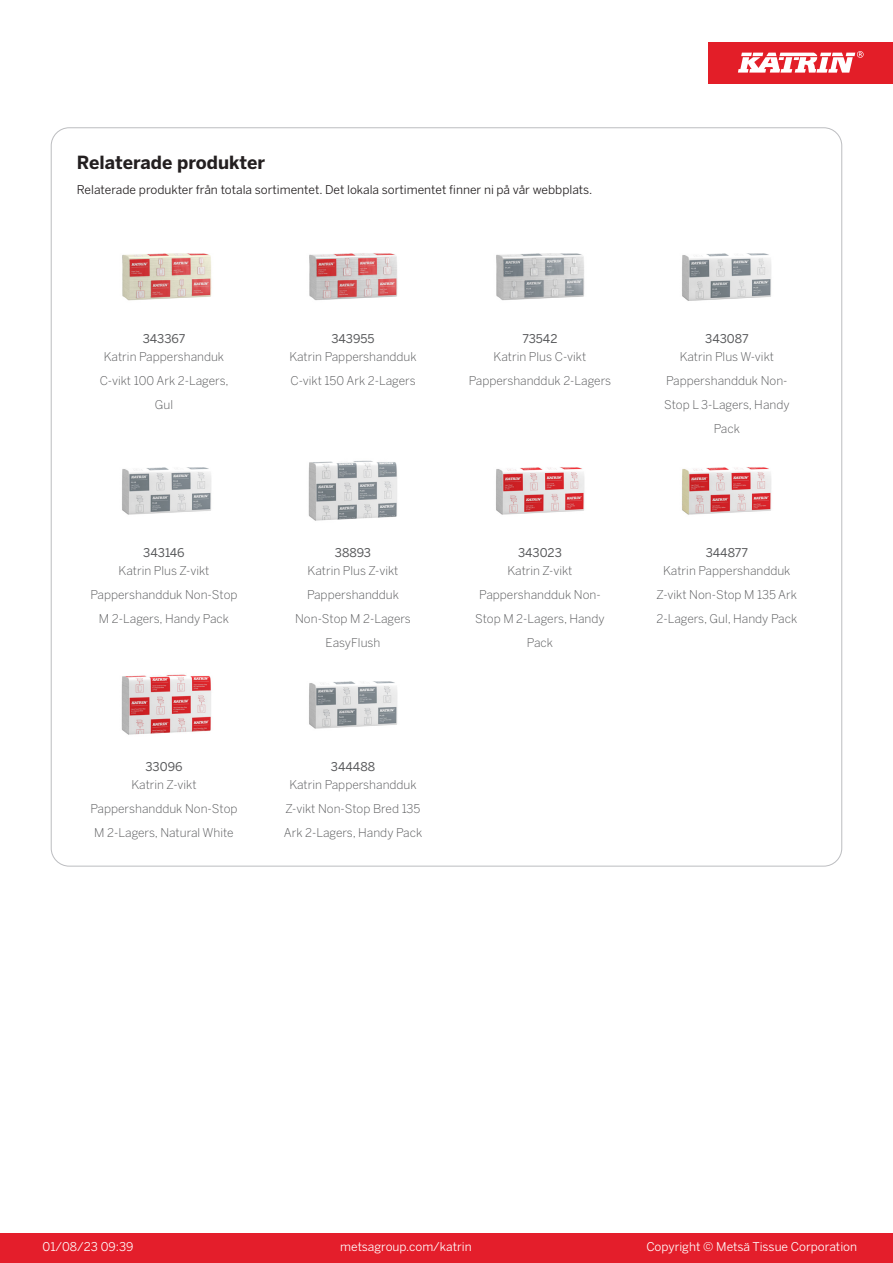
<style>
.page{position:relative;width:893px;height:1263px;background:#fff}
.page>*{position:absolute;margin:0;border:0;box-sizing:border-box;transform-origin:0 0}
.T_TableHeader{font:700 18px "Benton Sans";color:#231f20}
.T_RelatedName{font:300 12px/24px "Benton Sans";color:#57585a;text-align:center}
.T_TableBody{font:12px "Benton Sans";color:#231f20}
.t1{font:12px "Benton Sans";color:#fff}
.T_RelatedCode{font:12px "Benton Sans";color:#57585a}
</style>
<div class="page">
<div style="left:0;top:1233px;width:893px;height:30px;background:#e41e2b"></div>
<div style="left:708px;top:43px;width:185px;height:41px;background:#e31e28"></div>
<svg style="left:738px;top:51px;width:126px;height:22px"></svg>
<img style="left:122px;top:253px;width:90px;height:48px">
<img style="left:309px;top:253px;width:89px;height:48px">
<img style="left:496px;top:253px;width:89px;height:48px">
<img style="left:682px;top:253px;width:89px;height:48px">
<img style="left:122px;top:467px;width:89px;height:48px">
<img style="left:308px;top:460px;width:89px;height:61px">
<img style="left:496px;top:467px;width:89px;height:48px">
<img style="left:682px;top:467px;width:89px;height:48px">
<img style="left:121px;top:674px;width:90px;height:61px">
<img style="left:309px;top:681px;width:88px;height:48px">
<p class="T_TableHeader" style="left:77px;top:151px;width:190px">Relaterade produkter</p>
<p class="T_TableBody" style="left:77px;top:183px;width:517px">Relaterade produkter från totala sortimentet. Det lokala sortimentet finner ni på vår webbplats.</p>
<p class="T_RelatedCode" style="left:143px;top:331px;width:44px">343367</p>
<p class="T_RelatedCode" style="left:331px;top:331px;width:45px">343955</p>
<p class="T_RelatedCode" style="left:522px;top:331px;width:37px">73542</p>
<p class="T_RelatedCode" style="left:705px;top:331px;width:45px">343087</p>
<p class="T_RelatedName" style="left:100px;top:345px;width:131px">Katrin Pappershanduk<br>C-vikt 100 Ark 2-Lagers,<br>Gul</p>
<p class="T_RelatedName" style="left:289px;top:345px;width:129px;text-align:left">Katrin Pappershandduk<br>C-vikt 150 Ark 2-Lagers</p>
<p class="T_RelatedName" style="left:469px;top:345px;width:144px">Katrin Plus C-vikt<br>Pappershandduk 2-Lagers</p>
<p class="T_RelatedName" style="left:664px;top:345px;width:127px">Katrin Plus W-vikt<br>Pappershandduk Non-<br>Stop L 3-Lagers, Handy<br>Pack</p>
<p class="T_RelatedCode" style="left:143px;top:546px;width:43px">343146</p>
<p class="T_RelatedCode" style="left:335px;top:546px;width:38px">38893</p>
<p class="T_RelatedCode" style="left:518px;top:546px;width:45px">343023</p>
<p class="T_RelatedCode" style="left:706px;top:546px;width:44px">344877</p>
<p class="T_RelatedName" style="left:90px;top:559px;width:149px">Katrin Plus Z-vikt<br>Pappershandduk Non-Stop<br>M 2-Lagers, Handy Pack</p>
<p class="T_RelatedName" style="left:295px;top:559px;width:117px">Katrin Plus Z-vikt<br>Pappershandduk<br>Non-Stop M 2-Lagers<br>EasyFlush</p>
<p class="T_RelatedName" style="left:475px;top:559px;width:131px">Katrin Z-vikt<br>Pappershandduk Non-<br>Stop M 2-Lagers, Handy<br>Pack</p>
<p class="T_RelatedName" style="left:656px;top:559px;width:142px">Katrin Pappershandduk<br>Z-vikt Non-Stop M 135 Ark<br>2-Lagers, Gul, Handy Pack</p>
<p class="T_RelatedCode" style="left:145px;top:760px;width:39px">33096</p>
<p class="T_RelatedCode" style="left:331px;top:760px;width:46px">344488</p>
<p class="T_RelatedName" style="left:90px;top:773px;width:149px">Katrin Z-vikt<br>Pappershandduk Non-Stop<br>M 2-Lagers, Natural White</p>
<p class="T_RelatedName" style="left:284px;top:773px;width:140px">Katrin Pappershandduk<br>Z-vikt Non-Stop Bred 135<br>Ark 2-Lagers, Handy Pack</p>
<p class="t1" style="left:43px;top:1239px;width:92px">01/08/23 09:39</p>
<p class="t1" style="left:340px;top:1239px;width:133px">metsagroup.com/katrin</p>
<p class="t1" style="left:646px;top:1239px;width:212px">Copyright © Metsä Tissue Corporation</p>
</div>
